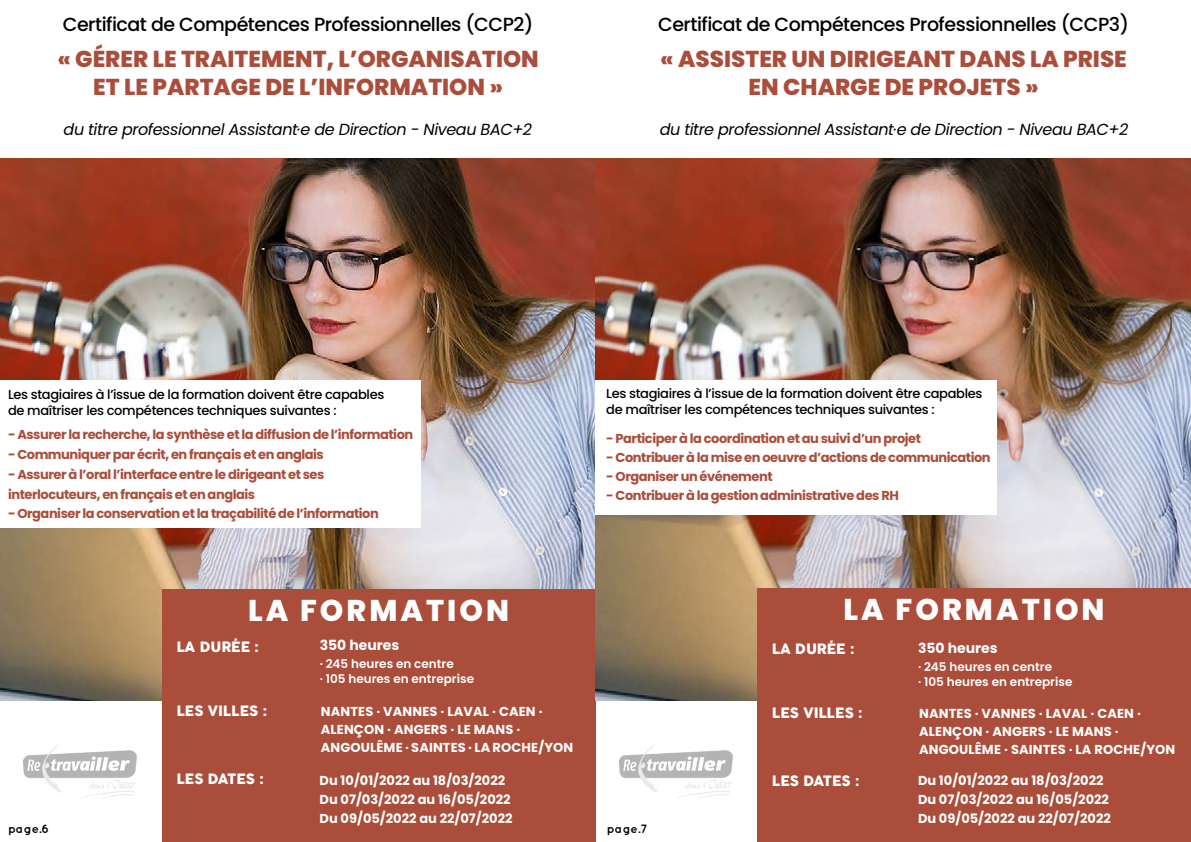
<style>
.page{position:relative;width:1191px;height:842px;background:#fff}
.page>*{position:absolute;margin:0;border:0;box-sizing:border-box;transform-origin:0 0}
.t1{font:800 30px "Poppins";letter-spacing:.1em;color:#fff}
.t2{font:800 23px/28px "Poppins";color:#aa4d3b;text-align:center}
.t3{font:500 19px "Poppins";letter-spacing:-.025em;color:#000}
.t4{font:italic 16px "Poppins";letter-spacing:-.025em;color:#000}
.t5{font:14px "Cocogoose";color:#fff}
.t6{font:700 14px "Poppins";color:#fff}
.t7{font:700 13px/20px "Poppins";letter-spacing:-.035em;color:#aa4d3b}
.t8{font:700 13px/19px "Poppins";letter-spacing:.01em;color:#fff}
.t9{font:500 13px/16px "Poppins";letter-spacing:-.025em;color:#000}
.t10{font:600 12px/15px "Poppins";color:#fff}
.t11{font:700 12px "Quicksand";color:#000}
</style>
<div class="page">
<img style="left:0;top:158px;width:1191px;height:543px">
<div style="left:162px;top:590px;width:433px;height:252px;background:#aa4d3b"></div>
<div style="left:0;top:380px;width:421px;height:147px;background:#fff"></div>
<img style="left:23px;top:745px;width:114px;height:54px">
<img style="left:595px;top:159px;width:596px;height:542px">
<div style="left:757px;top:589px;width:434px;height:253px;background:#aa4d3b"></div>
<div style="left:595px;top:380px;width:401px;height:134px;background:#fff"></div>
<img style="left:619px;top:745px;width:114px;height:54px">
<h3 class="t3" style="left:63px;top:14px;width:472px">Certificat de Compétences Professionnelles (CCP2)</h3>
<h2 class="t2" style="left:57px;top:45px;width:483px">« GÉRER LE TRAITEMENT, L’ORGANISATION<br>ET LE PARTAGE DE L’INFORMATION »</h2>
<p class="t4" style="left:64px;top:120px;width:470px">du titre professionnel Assistant·e de Direction - Niveau BAC+2</p>
<h3 class="t3" style="left:658px;top:14px;width:472px">Certificat de Compétences Professionnelles (CCP3)</h3>
<h2 class="t2" style="left:660px;top:45px;width:468px">« ASSISTER UN DIRIGEANT DANS LA PRISE<br>EN CHARGE DE PROJETS »</h2>
<p class="t4" style="left:659px;top:120px;width:470px">du titre professionnel Assistant·e de Direction - Niveau BAC+2</p>
<p class="t9" style="left:8px;top:386px;width:378px">Les stagiaires à l’issue de la formation doivent être capables de maîtriser les compétences techniques suivantes :</p>
<p class="t7" style="left:8px;top:424px;width:407px">- Assurer la recherche, la synthèse et la diffusion de l’information</p>
<p class="t7" style="left:8px;top:444px;width:317px">- Communiquer par écrit, en français et en anglais</p>
<p class="t7" style="left:8px;top:464px;width:318px">- Assurer à l’oral l’interface entre le dirigeant et ses interlocuteurs, en français et en anglais</p>
<p class="t7" style="left:8px;top:504px;width:372px">- Organiser la conservation et la traçabilité de l’information</p>
<h1 class="t1" style="left:248px;top:593px;width:263px">LA FORMATION</h1>
<p class="t5" style="left:177px;top:637px;width:84px">LA DURÉE :</p>
<p class="t6" style="left:320px;top:637px;width:81px">350 heures</p>
<p class="t10" style="left:320px;top:657px;width:156px">· 245 heures en centre<br>· 105 heures en entreprise</p>
<p class="t11" style="left:8px;top:821px;width:43px">page.6</p>
<p class="t5" style="left:177px;top:701px;width:92px">LES VILLES :</p>
<p class="t5" style="left:177px;top:769px;width:89px">LES DATES :</p>
<p class="t8" style="left:321px;top:702px;width:254px;line-height:18px">NANTES · VANNES · LAVAL · CAEN ·<br>ALENÇON · ANGERS · LE MANS ·<br>ANGOULÊME · SAINTES · LA ROCHE/YON</p>
<p class="t8" style="left:320px;top:770px;width:194px">Du 10/01/2022 au 18/03/2022<br>Du 07/03/2022 au 16/05/2022<br>Du 09/05/2022 au 22/07/2022</p>
<p class="t9" style="left:606px;top:386px;width:378px">Les stagiaires à l’issue de la formation doivent être capables de maîtriser les compétences techniques suivantes :</p>
<p class="t7" style="left:606px;top:429px;width:316px">- Participer à la coordination et au suivi d’un projet</p>
<p class="t7" style="left:606px;top:448px;width:386px">- Contribuer à la mise en oeuvre d’actions de communication</p>
<p class="t7" style="left:606px;top:467px;width:168px">- Organiser un événement</p>
<p class="t7" style="left:606px;top:486px;width:294px">- Contribuer à la gestion administrative des RH</p>
<h1 class="t1" style="left:843px;top:592px;width:262px">LA FORMATION</h1>
<p class="t5" style="left:772px;top:639px;width:84px">LA DURÉE :</p>
<p class="t6" style="left:918px;top:639px;width:81px">350 heures</p>
<p class="t10" style="left:918px;top:659px;width:156px">· 245 heures en centre<br>· 105 heures en entreprise</p>
<p class="t11" style="left:607px;top:821px;width:42px">page.7</p>
<p class="t5" style="left:772px;top:703px;width:92px">LES VILLES :</p>
<p class="t5" style="left:772px;top:771px;width:89px">LES DATES :</p>
<p class="t8" style="left:919px;top:704px;width:258px;line-height:18px">NANTES · VANNES · LAVAL · CAEN ·<br>ALENÇON · ANGERS · LE MANS ·<br>ANGOULÊME · SAINTES · LA ROCHE/YON</p>
<p class="t8" style="left:918px;top:771px;width:194px">Du 10/01/2022 au 18/03/2022<br>Du 07/03/2022 au 16/05/2022<br>Du 09/05/2022 au 22/07/2022</p>
</div>
